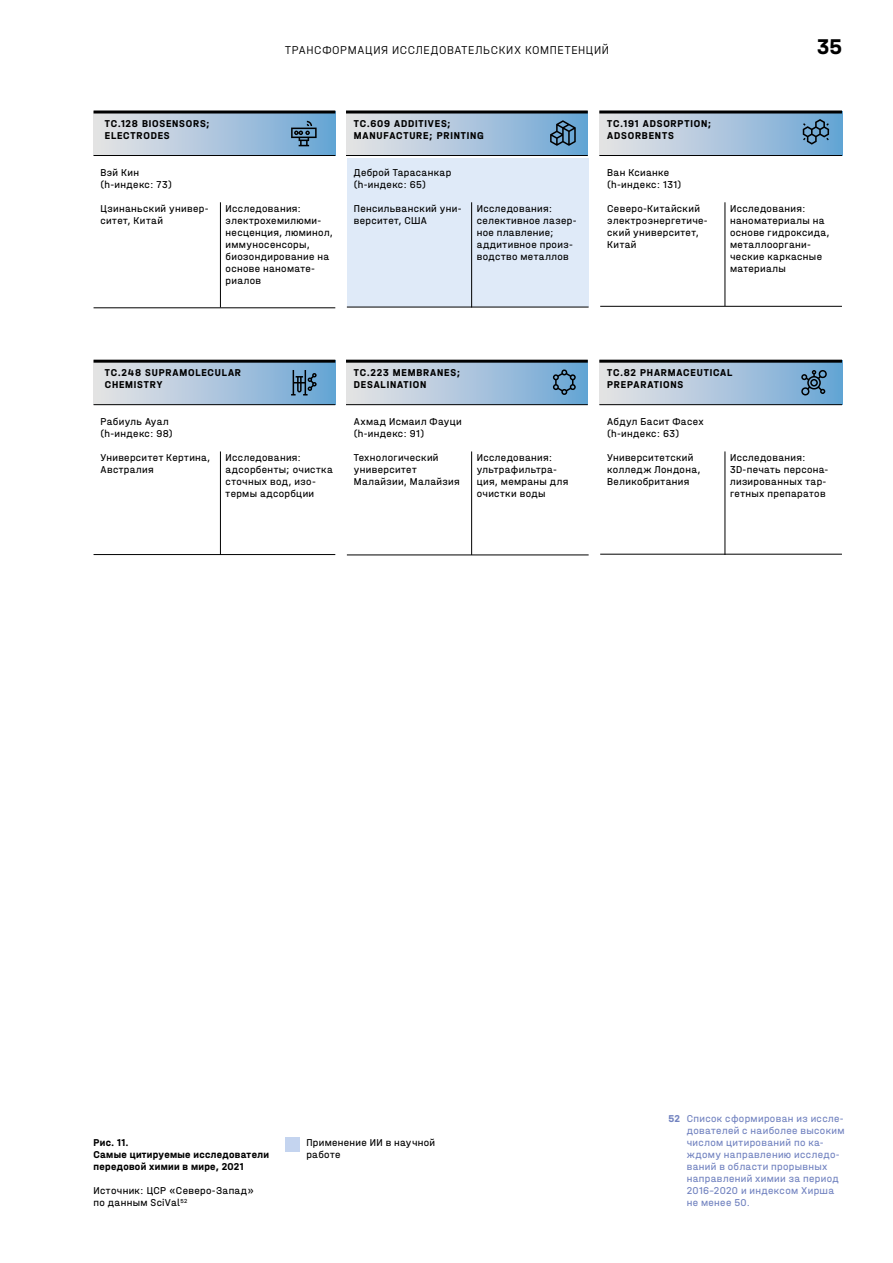
<style>
.page{position:relative;width:893px;height:1263px;background:#fff}
.page>*{position:absolute;margin:0;border:0;box-sizing:border-box;transform-origin:0 0}
.t1{font:700 22.5px "Halvar Mittel CY";color:#000}
.t2{font:300 12px "Halvar Mittel";letter-spacing:.05em;color:#000}
.t3{font:10.5px/12px "Halvar Mittel CY";letter-spacing:.03em;color:#000}
.t4{font:700 10.5px/12px "Halvar Mittel CY";letter-spacing:.075em;color:#000}
.t5{font:10.5px/12px "Halvar Mittel CY";letter-spacing:.03em;color:#7283c0}
.t6{font:700 10.5px/12px "Halvar Mittel CY";letter-spacing:.025em;color:#000}
.s1{font-weight:700}
</style>
<div class="page">
<div style="left:94px;top:112px;width:241px;height:44px;background:linear-gradient(to right,#ebe5e6,#6ba5d4)"></div>
<div style="left:94px;top:361px;width:241px;height:44px;background:linear-gradient(to right,#ebe5e6,#6ba5d4)"></div>
<div style="left:346px;top:112px;width:241px;height:44px;background:linear-gradient(to right,#ebe5e5,#6ca6d5)"></div>
<div style="left:346px;top:361px;width:241px;height:44px;background:linear-gradient(to right,#ebe5e5,#6ba6d5)"></div>
<div style="left:600px;top:112px;width:242px;height:44px;background:linear-gradient(to right,#ebe5e5,#6ba6d5)"></div>
<div style="left:600px;top:361px;width:242px;height:44px;background:linear-gradient(to right,#ebe5e5,#6ba6d5)"></div>
<div style="left:285px;top:1138px;width:15px;height:14px;background:#c4d4ef"></div>
<svg style="left:803px;top:119px;width:26px;height:26px"></svg>
<svg style="left:550px;top:120px;width:26px;height:26px"></svg>
<svg style="left:291px;top:121px;width:26px;height:25px"></svg>
<svg style="left:291px;top:370px;width:26px;height:25px"></svg>
<svg style="left:553px;top:369px;width:23px;height:26px"></svg>
<svg style="left:801px;top:370px;width:26px;height:26px"></svg>
<hr style="left:220px;top:202px;width:1px;height:105px;background:#000">
<hr style="left:220px;top:451px;width:1px;height:104px;background:#000">
<div style="left:347px;top:158px;width:242px;height:149px;background:#dfeaf8"></div>
<hr style="left:471px;top:202px;width:1px;height:105px;background:#000">
<hr style="left:471px;top:451px;width:1px;height:104px;background:#000">
<hr style="left:725px;top:202px;width:1px;height:104px;background:#000">
<hr style="left:725px;top:451px;width:1px;height:104px;background:#000">
<hr style="left:94px;top:110px;width:241px;height:3px;background:#000">
<hr style="left:94px;top:360px;width:241px;height:3px;background:#000">
<hr style="left:346px;top:110px;width:242px;height:3px;background:#000">
<hr style="left:346px;top:360px;width:242px;height:3px;background:#000">
<hr style="left:599px;top:110px;width:243px;height:3px;background:#000">
<hr style="left:599px;top:360px;width:243px;height:3px;background:#000">
<hr style="left:94px;top:155px;width:241px;height:1px;background:#000">
<hr style="left:94px;top:404px;width:241px;height:1px;background:#000">
<hr style="left:346px;top:155px;width:242px;height:1px;background:#000">
<hr style="left:346px;top:404px;width:242px;height:1px;background:#000">
<hr style="left:599px;top:155px;width:243px;height:1px;background:#000">
<hr style="left:599px;top:404px;width:243px;height:1px;background:#000">
<hr style="left:94px;top:307px;width:241px;height:1px;background:#000">
<hr style="left:94px;top:554px;width:241px;height:1px;background:#000">
<hr style="left:347px;top:307px;width:242px;height:1px;background:#000">
<hr style="left:347px;top:554px;width:242px;height:1px;background:#000">
<hr style="left:600px;top:306px;width:242px;height:1px;background:#000">
<hr style="left:600px;top:554px;width:242px;height:1px;background:#000">
<p class="t2" style="left:285px;top:43px;width:325px">ТРАНСФОРМАЦИЯ ИССЛЕДОВАТЕЛЬСКИХ КОМПЕТЕНЦИЙ</p>
<h1 class="t1" style="left:817px;top:33px;width:26px">35</h1>
<p class="t4" style="left:105px;top:118px;width:107px">TC.128 BIOSENSORS;<br>ELECTRODES</p>
<p class="t4" style="left:354px;top:118px;width:131px">TC.609 ADDITIVES;<br>MANUFACTURE; PRINTING</p>
<p class="t4" style="left:607px;top:118px;width:106px">TC.191 ADSORPTION;<br>ADSORBENTS</p>
<p class="t3" style="left:101px;top:166px;width:73px">Вэй Кин (h-индекс: 73)</p>
<p class="t3" style="left:354px;top:166px;width:99px">Деброй Тарасанкар (h-индекс: 65)</p>
<p class="t3" style="left:607px;top:166px;width:76px">Ван Ксианке (h-индекс: 131)</p>
<p class="t3" style="left:101px;top:202px;width:110px">Цзинаньский универ&shy;ситет, Китай</p>
<p class="t3" style="left:226px;top:202px;width:109px">Исследования: электрохемилюми&shy;несценция, люминол, иммуносенсоры, биозондирование на основе наномате&shy;риалов</p>
<p class="t3" style="left:354px;top:202px;width:109px">Пенсильванский уни&shy;верситет, США</p>
<p class="t3" style="left:477px;top:202px;width:101px">Исследования: селективное лазер&shy;ное плавление; аддитивное произ&shy;водство металлов</p>
<p class="t3" style="left:607px;top:202px;width:102px">Северо-Китайский электроэнергетиче&shy;ский университет,<br>Китай</p>
<p class="t3" style="left:730px;top:202px;width:101px">Исследования: наноматериалы на основе гидроксида, металлооргани&shy;ческие каркасные материалы</p>
<p class="t4" style="left:105px;top:367px;width:138px">TC.248 SUPRAMOLECULAR<br>CHEMISTRY</p>
<p class="t4" style="left:354px;top:367px;width:108px">TC.223 MEMBRANES;<br>DESALINATION</p>
<p class="t4" style="left:607px;top:367px;width:127px">TC.82 PHARMACEUTICAL<br>PREPARATIONS</p>
<p class="t3" style="left:101px;top:415px;width:74px">Рабиуль Ауал (h-индекс: 98)</p>
<p class="t3" style="left:354px;top:415px;width:109px">Ахмад Исмаил Фауци (h-индекс: 91)</p>
<p class="t3" style="left:607px;top:415px;width:98px">Абдул Басит Фасех (h-индекс: 63)</p>
<p class="t3" style="left:101px;top:451px;width:111px">Университет Кертина,<br>Австралия</p>
<p class="t3" style="left:226px;top:451px;width:109px">Исследования: адсорбенты; очистка сточных вод, изо&shy;термы адсорбции</p>
<p class="t3" style="left:354px;top:451px;width:107px">Технологический университет<br>Малайзии, Малайзия</p>
<p class="t3" style="left:477px;top:451px;width:93px">Исследования: ультрафильтра&shy;ция, мемраны для очистки воды</p>
<p class="t3" style="left:607px;top:451px;width:95px">Университетский колледж Лондона,<br>Великобритания</p>
<p class="t3" style="left:730px;top:451px;width:100px">Исследования:<br>3D-печать персона&shy;лизированных тар&shy;гетных препаратов</p>
<p class="t6" style="left:94px;top:1137px;width:177px">Рис. 11.<br>Самые цитируемые исследователи передовой химии в мире, 2021</p>
<p class="t3" style="left:94px;top:1185px;width:162px">Источник: ЦСР «Северо-Запад» по данным SciVal <sup>52</sup></p>
<p class="t3" style="left:306px;top:1137px;width:130px">Применение ИИ в научной работе</p>
<p class="t5" style="left:687px;top:1113px;width:159px;text-indent:-18px"><span class="s1">52</span> Список сформирован из иссле&shy;дователей с наиболее высоким числом цитирований по ка&shy;ждому направлению исследо&shy;ваний в области прорывных направлений химии за период<br>2016–2020 и индексом Хирша не менее 50.</p>
</div>
